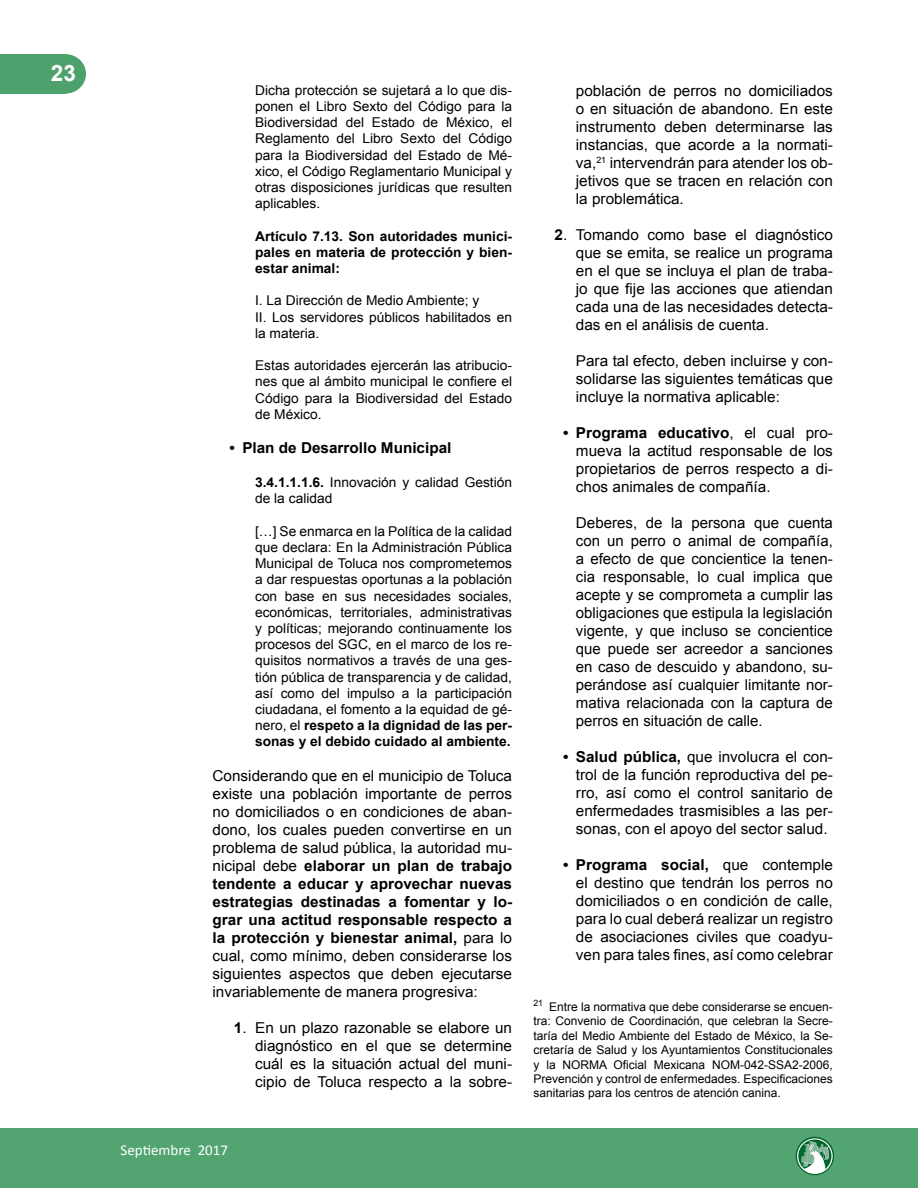
<style>
.page{position:relative;width:918px;height:1188px;background:#fff}
.page>*{position:absolute;margin:0;border:0;box-sizing:border-box;transform-origin:0 0}
.t1{font:700 22.5px "Arial";color:#fff}
.t2{font:15px/18px "Arial";color:#000;text-align:justify}
.t3{font:700 15px "Arial";color:#000}
.t4{font:15px "Calibri";color:#fff}
.t5{font:13.5px/16.2px "Arial";color:#000;text-align:justify}
.t6{font:700 13.5px/16.2px "Arial";color:#000;text-align:justify}
.t7{font:12px/14.4px "Arial";color:#000;text-align:justify}
.s1{font-weight:700}
</style>
<div class="page">
<div style="left:0;top:1128px;width:918px;height:60px;background:#52a470"></div>
<svg style="left:796px;top:1137px;width:38px;height:38px"></svg>
<svg style="left:797px;top:1138px;width:36px;height:36px"></svg>
<svg style="left:798px;top:1140px;width:33px;height:29px"></svg>
<div style="left:0;top:54px;width:65px;height:40px;background:#4da16c"></div>
<div style="left:45px;top:54px;width:41px;height:40px;background:#4da16c;border-radius:50%"></div>
<h1 class="t1" style="left:51px;top:58px;width:27px">23</h1>
<p class="t5" style="left:255px;top:82px;width:259px">Dicha protección se sujetará a lo que dis&shy;ponen el Libro Sexto del Código para la Biodiversidad del Estado de México, el Reglamento del Libro Sexto del Código para la Biodiversidad del Estado de Mé&shy;xico, el Código Reglamentario Municipal y otras disposiciones jurídicas que resulten aplicables.</p>
<p class="t6" style="left:255px;top:228px;width:259px">Artículo 7.13. Son autoridades munici&shy;pales en materia de protección y bien&shy;estar animal:</p>
<p class="t5" style="left:255px;top:293px;width:258px;text-align:left">I. La Dirección de Medio Ambiente; y<br>II. Los servidores públicos habilitados en la materia.</p>
<p class="t5" style="left:255px;top:358px;width:259px">Estas autoridades ejercerán las atribucio&shy;nes que al ámbito municipal le confiere el Código para la Biodiversidad del Estado de México.</p>
<p class="t3" style="left:230px;top:438px;width:223px">• Plan de Desarrollo Municipal</p>
<p class="t5" style="left:255px;top:475px;width:259px"><span class="s1">3.4.1.1.1.6.</span> Innovación y calidad Gestión de la calidad</p>
<p class="t5" style="left:255px;top:523px;width:259px">[…] Se enmarca en la Política de la calidad que declara: En la Administración Pública Municipal de Toluca nos comprometemos a dar respuestas oportunas a la población con base en sus necesidades sociales, económicas, territoriales, administrativas y políticas; mejorando continuamente los procesos del SGC, en el marco de los re&shy;quisitos normativos a través de una ges&shy;tión pública de transparencia y de calidad, así como del impulso a la participación ciudadana, el fomento a la equidad de gé&shy;nero, el <span class="s1">respeto a la dignidad de las per&shy;sonas y el debido cuidado al ambiente.</span></p>
<p class="t2" style="left:213px;top:767px;width:301px">Considerando que en el municipio de Toluca existe una población importante de perros no domiciliados o en condiciones de aban&shy;dono, los cuales pueden convertirse en un problema de salud pública, la autoridad mu&shy;nicipal debe <span class="s1">elaborar un plan de trabajo tendente a educar y aprovechar nuevas estrategias destinadas a fomentar y lo&shy;grar una actitud responsable respecto a la protección y bienestar animal,</span> para lo cual, como mínimo, deben considerarse los siguientes aspectos que deben ejecutarse invariablemente de manera progresiva:</p>
<p class="t2" style="left:255px;top:1019px;width:259px;text-indent:-21px"><span class="s1">1</span>. En un plazo razonable se elabore un diagnóstico en el que se determine cuál es la situación actual del muni&shy;cipio de Toluca respecto a la sobre-</p>
<p class="t4" style="left:121px;top:1140px;width:109px">Septiembre 2017</p>
<p class="t2" style="left:576px;top:82px;width:259px">población de perros no domiciliados o en situación de abandono. En este instrumento deben determinarse las instancias, que acorde a la normati&shy;va,<sup>21</sup> intervendrán para atender los ob&shy;jetivos que se tracen en relación con la problemática.</p>
<p class="t2" style="left:576px;top:226px;width:259px;text-indent:-21px"><span class="s1">2</span>. Tomando como base el diagnóstico que se emita, se realice un programa en el que se incluya el plan de traba&shy;jo que fije las acciones que atiendan cada una de las necesidades detecta&shy;das en el análisis de cuenta.</p>
<p class="t2" style="left:576px;top:352px;width:259px">Para tal efecto, deben incluirse y con&shy;solidarse las siguientes temáticas que incluye la normativa aplicable:</p>
<p class="t2" style="left:576px;top:424px;width:259px;text-indent:-13px"><span class="s1">• Programa educativo</span>, el cual pro&shy;mueva la actitud responsable de los propietarios de perros respecto a di&shy;chos animales de compañía.</p>
<p class="t2" style="left:576px;top:514px;width:259px">Deberes, de la persona que cuenta con un perro o animal de compañía, a efecto de que concientice la tenen&shy;cia responsable, lo cual implica que acepte y se comprometa a cumplir las obligaciones que estipula la legislación vigente, y que incluso se concientice que puede ser acreedor a sanciones en caso de descuido y abandono, su&shy;perándose así cualquier limitante nor&shy;mativa relacionada con la captura de perros en situación de calle.</p>
<p class="t2" style="left:576px;top:748px;width:259px;text-indent:-13px"><span class="s1">• Salud pública,</span> que involucra el con&shy;trol de la función reproductiva del pe&shy;rro, así como el control sanitario de enfermedades trasmisibles a las per&shy;sonas, con el apoyo del sector salud.</p>
<p class="t2" style="left:576px;top:856px;width:259px;text-indent:-13px"><span class="s1">• Programa social,</span> que contemple el destino que tendrán los perros no domiciliados o en condición de calle, para lo cual deberá realizar un registro de asociaciones civiles que coadyu&shy;ven para tales fines, así como celebrar</p>
<p class="t7" style="left:533px;top:1000px;width:301px"><sup>21</sup> Entre la normativa que debe considerarse se encuen&shy;tra: Convenio de Coordinación, que celebran la Secre&shy;taría del Medio Ambiente del Estado de México, la Se&shy;cretaría de Salud y los Ayuntamientos Constitucionales y la NORMA Oficial Mexicana NOM-042-SSA2-2006, Prevención y control de enfermedades. Especificaciones sanitarias para los centros de atención canina.</p>
</div>
